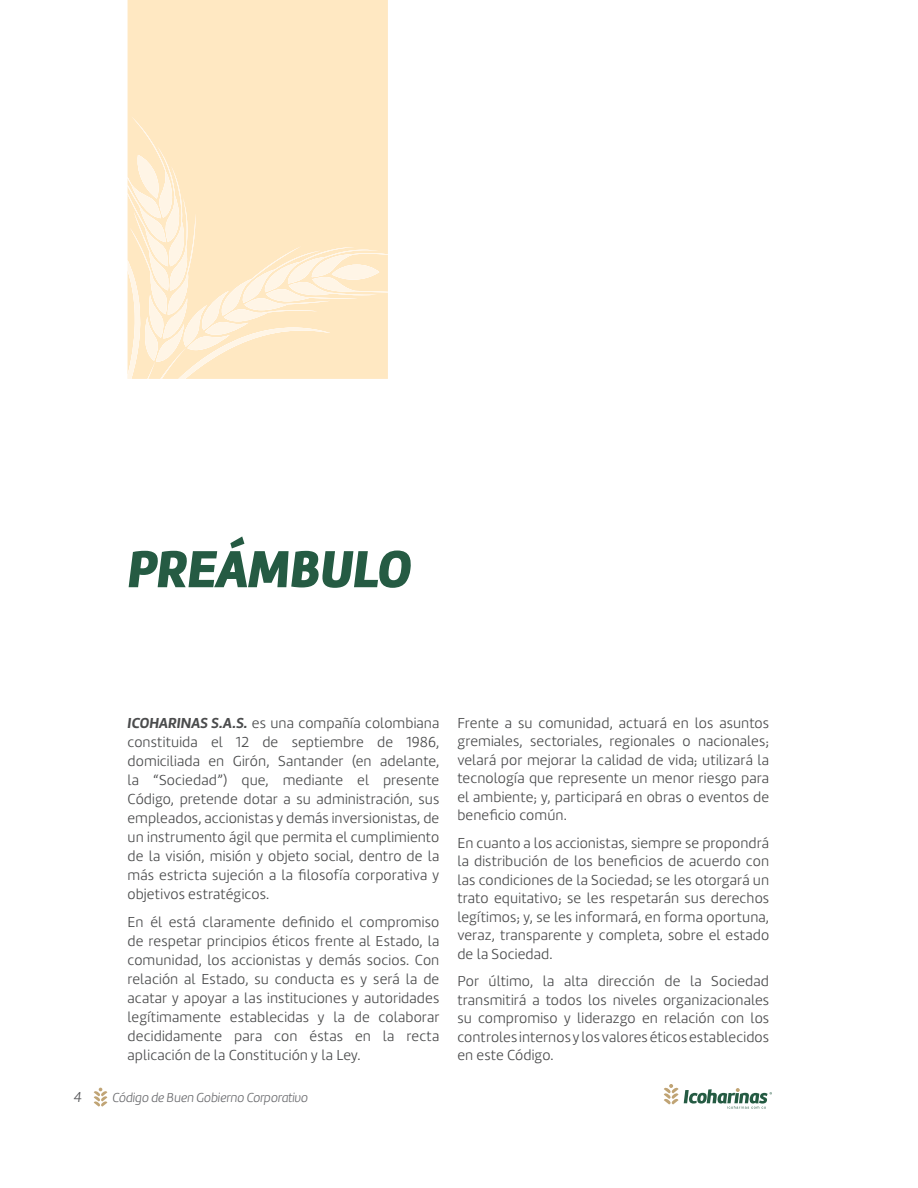
<style>
.page{position:relative;width:918px;height:1188px;background:#fff}
.page>*{position:absolute;margin:0;border:0;box-sizing:border-box;transform-origin:0 0}
.Titulos{font:italic 900 54px "Marine";letter-spacing:-.02em;color:#255b43}
.Cuerpo{font:300 15px/19px "Marine";letter-spacing:.01em;color:#4b4c4d;text-align:justify}
.t1{font:italic 300 15px "Marine";color:#57585a}
.t2{font:italic 300 13.5px "Marine";letter-spacing:-.015em;color:#6c6d70}
.s1{font-weight:700;font-style:italic}
</style>
<div class="page">
<svg style="left:94px;top:1088px;width:13px;height:19px"></svg>
<svg style="left:664px;top:1084px;width:108px;height:25px"></svg>
<div style="left:128px;top:0;width:260px;height:116px;background:#ffe8c2"></div>
<svg style="left:128px;top:116px;width:260px;height:263px;background:#ffeac9"></svg>
<p class="Titulos" style="left:128px;top:534px;width:286px">PREÁMBULO</p>
<p class="Cuerpo" style="left:128px;top:713px;width:313px"><span class="s1">ICOHARINAS S.A.S.</span> es una compañía colombiana constituida el 12 de septiembre de 1986, domiciliada en Girón, Santander (en adelante, la “Sociedad”) que, mediante el presente Código, pretende dotar a su administración, sus empleados, accionistas y demás inversionistas, de un instrumento ágil que permita el cumplimiento de la visión, misión y objeto social, dentro de la más estricta sujeción a la filosofía corporativa y objetivos estratégicos.</p>
<p class="Cuerpo" style="left:128px;top:912px;width:313px">En él está claramente definido el compromiso de respetar principios éticos frente al Estado, la comunidad, los accionistas y demás socios. Con relación al Estado, su conducta es y será la de acatar y apoyar a las instituciones y autoridades legítimamente establecidas y la de colaborar decididamente para con éstas en la recta aplicación de la Constitución y la Ley.</p>
<p class="t1" style="left:74px;top:1088px;width:10px">4</p>
<p class="t2" style="left:112px;top:1089px;width:197px">Código de Buen Gobierno Corporativo</p>
<p class="Cuerpo" style="left:457px;top:713px;width:313px;line-height:18.6px">Frente a su comunidad, actuará en los asuntos gremiales, sectoriales, regionales o nacionales; velará por mejorar la calidad de vida; utilizará la tecnología que represente un menor riesgo para el ambiente; y, participará en obras o eventos de beneficio común.</p>
<p class="Cuerpo" style="left:457px;top:833px;width:313px;line-height:18.6px">En cuanto a los accionistas, siempre se propondrá la distribución de los beneficios de acuerdo con las condiciones de la Sociedad; se les otorgará un trato equitativo; se les respetarán sus derechos legítimos; y, se les informará, en forma oportuna, veraz, transparente y completa, sobre el estado de la Sociedad.</p>
<p class="Cuerpo" style="left:457px;top:972px;width:313px;line-height:18.6px">Por último, la alta dirección de la Sociedad transmitirá a todos los niveles organizacionales su compromiso y liderazgo en relación con los controles internos y los valores éticos establecidos en este Código.</p>
</div>
